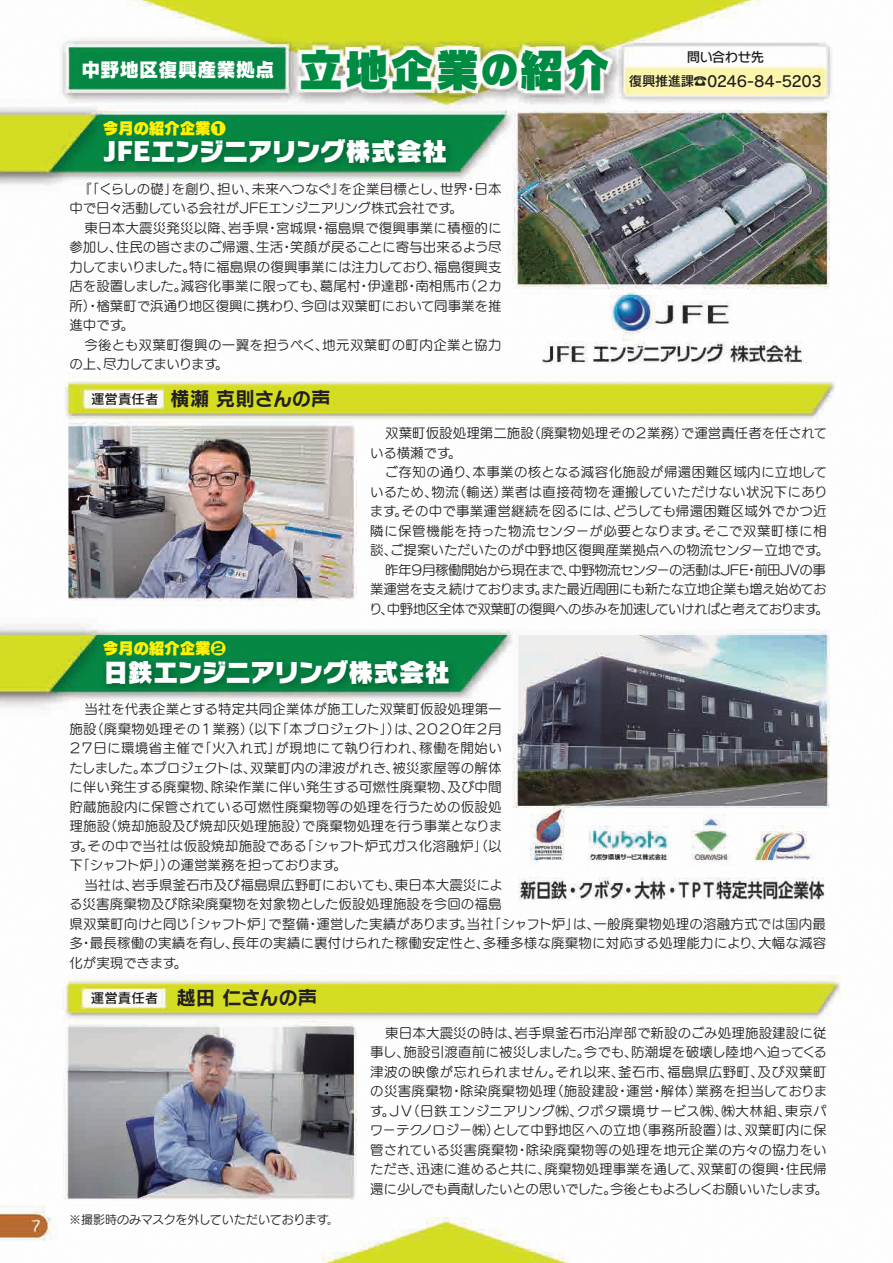
<style>
.page{position:relative;width:893px;height:1263px;background:#fff}
.page>*{position:absolute;margin:0;border:0;box-sizing:border-box;transform-origin:0 0}
.t1{font:45px "Rodin NTLG Pro UB";letter-spacing:.015em;color:#008b43}
.t2{font:25.5px "Rodin NTLG Pro UB";letter-spacing:-.025em;color:#fff}
.t3{font:19.5px "Rodin NTLG Pro B";letter-spacing:-.02em;color:#231f20}
.t4{font:19.5px "Rodin NTLG Pro EB";letter-spacing:-.01em;color:#fff}
.t5{font:15px "Rodin NTLG Pro DB";letter-spacing:-.03em;color:#231f20}
.t6{font:15px "New Rodin Pro UB";letter-spacing:.025em;color:#fff101}
.t7{font:13.5px/19.5px "UD Marugo Small Pr 6 M";color:#231f20}
.t8{font:13.5px/19.5px "UD Marugo Small Pr 6 M";letter-spacing:-.02em;color:#231f20;text-align:right}
.t9{font:13.5px/19.5px "UD Marugo Small Pr 6 M";letter-spacing:.03em;color:#231f20}
.t10{font:13.5px "Rodin NTLG Pro DB";letter-spacing:-.04em;color:#231f20}
.t11{font:12px "Seurat Pro M";color:#231f20}
.s1{font-size:38.25px}
.s2{font-size:13.5px}
.s3{font-family:"Rodin NTLG Pro DB";font-size:13.5px}
</style>
<div class="page">
<img style="left:0;top:0;width:842px;height:1263px">
<h3 class="t4" style="left:81px;top:56px;width:195px">中野地区復興産業拠点</h3>
<h1 class="t1" style="left:298px;top:37px;width:313px">立地企業<span class="s1">の</span>紹介</h1>
<p class="t6" style="left:103px;top:115px;width:124px">今月の紹介企業❶</p>
<h2 class="t2" style="left:103px;top:133px;width:346px">JFEエンジニアリング株式会社</h2>
<p class="t7" style="left:69px;top:180px;width:434px;text-indent:9px">『「くらしの礎」を創り、担い、未来へつなぐ』を企業目標とし、世界・日本中で日々活動している会社がJFEエンジニアリング株式会社です。</p>
<p class="t7" style="left:69px;top:219px;width:434px;text-align:justify;text-indent:15px">東日本大震災発災以降、岩手県・宮城県・福島県で復興事業に積極的に参加し、住民の皆さまのご帰還、生活・笑顔が戻ることに寄与出来るよう尽力してまいりました。特に福島県の復興事業には注力しており、福島復興支店を設置しました。減容化事業に限っても、葛尾村・伊達郡・南相馬市（２カ所）・楢葉町で浜通り地区復興に携わり、今回は双葉町において同事業を推進中です。</p>
<p class="t9" style="left:69px;top:335px;width:434px;text-indent:15px">今後とも双葉町復興の一翼を担うべく、地元双葉町の町内企業と協力の上、尽力してまいります。</p>
<p class="t10" style="left:91px;top:390px;width:69px">運営責任者</p>
<h3 class="t3" style="left:170px;top:386px;width:162px">横瀬 克則さんの声</h3>
<p class="t10" style="left:687px;top:48px;width:79px">問い合わせ先</p>
<p class="t5" style="left:629px;top:71px;width:194px"><span class="s2">復興推進課☎</span>0246-84-5203</p>
<p class="t7" style="left:370px;top:424px;width:458px;text-indent:15px">双葉町仮設処理第二施設（廃棄物処理その２業務）で運営責任者を任されている横瀬です。</p>
<p class="t8" style="left:369px;top:463px;width:462px">ご存知の通り、本事業の核となる減容化施設が帰還困難区域内に立地して<br>いるため、物流（輸送）業者は直接荷物を運搬していただけない状況下にあります。その中で事業運営継続を図るには、どうしても帰還困難区域外でかつ近隣に保管機能を持った物流センターが必要となります。そこで双葉町様に相談、ご提案いただいたのが中野地区復興産業拠点への物流センター立地です。昨年９月稼働開始から現在まで、中野物流センターの活動はJFE・前田JVの事<br>業運営を支え続けております。また最近周囲にも新たな立地企業も増え始めており、中野地区全体で双葉町の復興への歩みを加速していければと考えております。</p>
<p class="t6" style="left:103px;top:635px;width:124px">今月の紹介企業❷</p>
<h2 class="t2" style="left:103px;top:654px;width:348px">日鉄エンジニアリング株式会社</h2>
<p class="t7" style="left:68px;top:700px;width:435px;text-align:justify;text-indent:16px">当社を代表企業とする特定共同企業体が施工した双葉町仮設処理第一施設（廃棄物処理その１業務）（以下「本プロジェクト」）は、２０２０年２月２７日に環境省主催で「火入れ式」が現地にて執り行われ、稼働を開始いたしました。本プロジェクトは、双葉町内の津波がれき、被災家屋等の解体に伴い発生する廃棄物、除染作業に伴い発生する可燃性廃棄物、及び中間貯蔵施設内に保管されている可燃性廃棄物等の処理を行うための仮設処理施設（焼却施設及び焼却灰処理施設）で廃棄物処理を行う事業となります。その中で当社は仮設焼却施設である「シャフト炉式ガス化溶融炉」（以下「シャフト炉」）の運営業務を担っております。</p>
<p class="t7" style="left:69px;top:875px;width:759px;text-indent:15px">当社は、岩手県釜石市及び福島県広野町においても、東日本大震災によ<br>る災害廃棄物及び除染廃棄物を対象物とした仮設処理施設を今回の福島<br>県双葉町向けと同じ「シャフト炉」で整備・運営した実績があります。当社「シャフト炉」は、一般廃棄物処理の溶融方式では国内最多・最長稼働の実績を有し、長年の実績に裏付けられた稼働安定性と、多種多様な廃棄物に対応する処理能力により、大幅な減容化が実現できます。</p>
<h3 class="t3" style="left:91px;top:985px;width:228px"><span class="s3">運営責任者</span> 越田 仁さんの声</h3>
<p class="t11" style="left:69px;top:1212px;width:271px">※撮影時のみマスクを外していただいております。</p>
<p class="t7" style="left:370px;top:1023px;width:460px;text-indent:15px">東日本大震災の時は、岩手県釜石市沿岸部で新設のごみ処理施設建設に従事し、施設引渡直前に被災しました。今でも、防潮堤を破壊し陸地へ迫ってくる津波の映像が忘れられません。それ以来、釜石市、福島県広野町、及び双葉町の災害廃棄物・除染廃棄物処理（施設建設・運営・解体）業務を担当しております。ＪＶ（日鉄エンジニアリング㈱、クボタ環境サービス㈱、㈱大林組、東京パワーテクノロジー㈱）として中野地区への立地（事務所設置）は、双葉町内に保管されている災害廃棄物・除染廃棄物等の処理を地元企業の方々の協力をいただき、迅速に進めると共に、廃棄物処理事業を通して、双葉町の復興・住民帰還に少しでも貢献したいとの思いでした。今後ともよろしくお願いいたします。</p>
</div>
